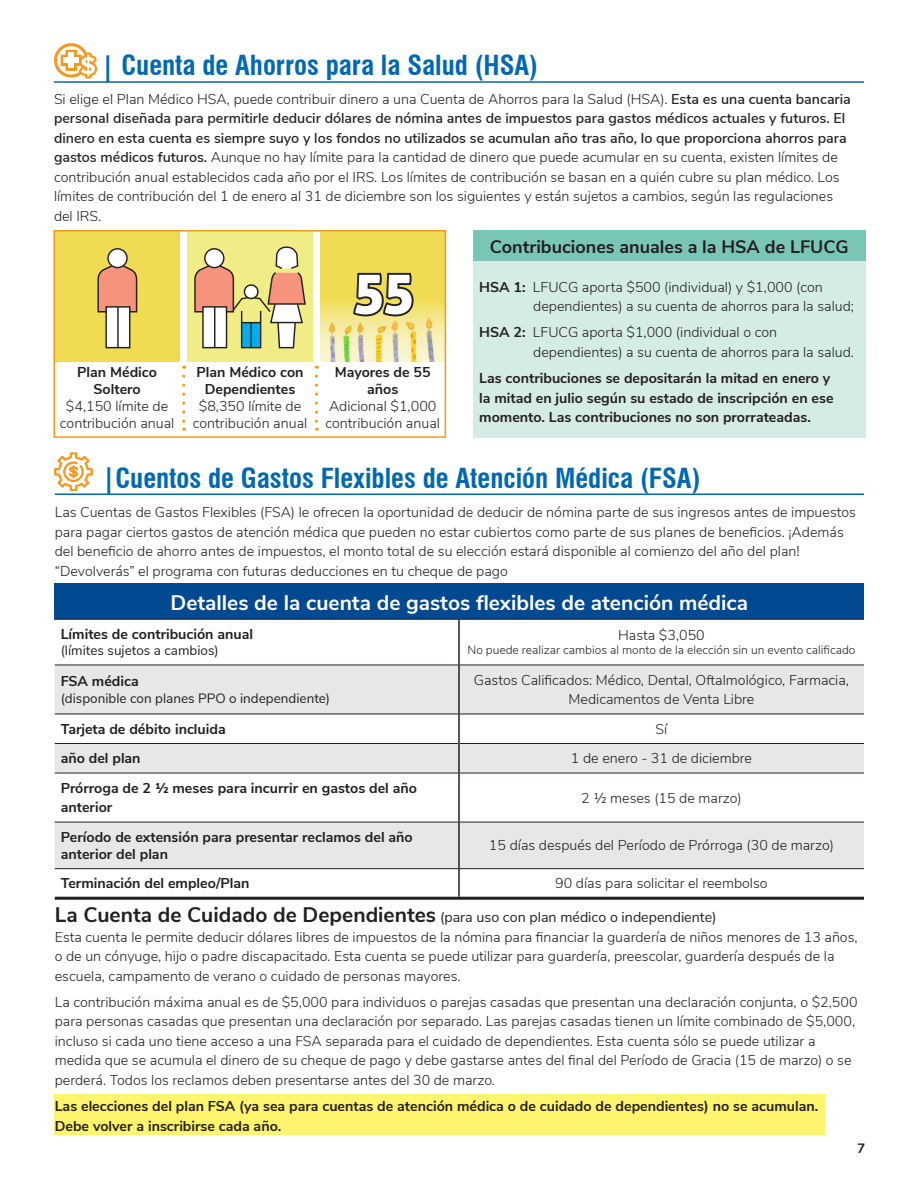
<style>
.page{position:relative;width:918px;height:1188px;background:#fff}
.page>*{position:absolute;margin:0;border:0;box-sizing:border-box;transform-origin:0 0}
.t1{font:700 condensed 27px "Swiss 721 BT";color:#0168b3}
.t2{font:700 21px "Nunito Sans";color:#fff}
.t3{font:700 18px "Nunito Sans";color:#231f20}
.t4{font:300 14.25px/19.5px "Nunito Sans";color:#231f20}
.t5{font:700 14.25px/17.1px "Nunito Sans";color:#231f20}
.t6{font:13.5px "Nunito Sans";color:#231f20}
.t7{font:700 13.5px "Nunito Sans";color:#231f20}
.t8{font:300 12px "Nunito Sans";color:#231f20}
.s1{font-weight:600}
.s2{font-weight:700}
.s3{font-weight:700;font-size:21px}
.s4{font-weight:400}
</style>
<div class="page">
<hr style="left:54px;top:81px;width:810px;height:2px;background:#0168b3">
<div style="left:473px;top:230px;width:392px;height:208px;background:#d5ebe6"></div>
<div style="left:473px;top:230px;width:392px;height:31px;background:#7ac6b6"></div>
<div style="left:320px;top:231px;width:125px;height:131px;background:#f0dc53"></div>
<img style="left:320px;top:303px;width:123px;height:59px">
<svg style="left:351px;top:272px;width:65px;height:47px"></svg>
<div style="left:55px;top:231px;width:125px;height:131px;background:#f0dc53"></div>
<svg style="left:97px;top:264px;width:41px;height:49px;background:#df8f6e"></svg>
<svg style="left:108px;top:249px;width:19px;height:19px"></svg>
<div style="left:107px;top:248px;width:21px;height:20px;border:1px solid #231f20;border-radius:50%"></div>
<div style="left:106px;top:307px;width:24px;height:41px;background:#fff"></div>
<div style="left:105px;top:306px;width:25px;height:42px;border:1px solid #231f20"></div>
<hr style="left:117px;top:307px;width:2px;height:41px;background:#231f20">
<div style="left:187px;top:231px;width:126px;height:131px;background:#f0ec86"></div>
<svg style="left:194px;top:246px;width:112px;height:103px"></svg>
<div style="left:53px;top:230px;width:393px;height:208px;border:2px solid #f7971d"></div>
<svg style="left:182px;top:376px;width:3px;height:55px"></svg>
<svg style="left:315px;top:376px;width:3px;height:55px"></svg>
<svg style="left:56px;top:45px;width:31px;height:31px"></svg>
<div style="left:54px;top:43px;width:34px;height:35px;border:3px solid #f7971d;border-radius:50%"></div>
<svg style="left:65px;top:50px;width:10px;height:21px"></svg>
<svg style="left:61px;top:55px;width:14px;height:11px"></svg>
<svg style="left:75px;top:50px;width:23px;height:29px"></svg>
<div style="left:68px;top:53px;width:6px;height:15px;background:#fff"></div>
<div style="left:64px;top:58px;width:15px;height:5px;background:#fff"></div>
<div style="left:54px;top:1095px;width:770px;height:40px;background:#fff46d"></div>
<hr style="left:55px;top:493px;width:809px;height:2px;background:#0168b3">
<svg style="left:54px;top:452px;width:39px;height:40px"></svg>
<div style="left:55px;top:583px;width:809px;height:36px;background:#014990"></div>
<svg style="left:55px;top:664px;width:809px;height:233px"></svg>
<svg style="left:55px;top:666px;width:809px;height:202px;fill:#e6e7e9"></svg>
<hr style="left:55px;top:619px;width:404px;height:1px;background:#231f20">
<hr style="left:459px;top:619px;width:405px;height:1px;background:#231f20">
<hr style="left:55px;top:665px;width:403px;height:1px;background:#231f20">
<hr style="left:460px;top:665px;width:404px;height:1px;background:#231f20">
<hr style="left:55px;top:714px;width:403px;height:1px;background:#231f20">
<hr style="left:460px;top:714px;width:404px;height:1px;background:#231f20">
<hr style="left:55px;top:743px;width:403px;height:1px;background:#231f20">
<hr style="left:460px;top:743px;width:404px;height:1px;background:#231f20">
<hr style="left:55px;top:773px;width:403px;height:1px;background:#231f20">
<hr style="left:460px;top:773px;width:404px;height:1px;background:#231f20">
<hr style="left:55px;top:822px;width:403px;height:1px;background:#231f20">
<hr style="left:460px;top:822px;width:404px;height:1px;background:#231f20">
<hr style="left:458px;top:619px;width:2px;height:46px;background:#231f20">
<hr style="left:458px;top:665px;width:2px;height:49px;background:#231f20">
<hr style="left:458px;top:714px;width:2px;height:30px;background:#231f20">
<hr style="left:458px;top:744px;width:2px;height:29px;background:#231f20">
<hr style="left:458px;top:773px;width:2px;height:49px;background:#231f20">
<hr style="left:458px;top:822px;width:2px;height:46px;background:#231f20">
<hr style="left:458px;top:869px;width:2px;height:28px;background:#231f20">
<hr style="left:55px;top:897px;width:404px;height:3px;background:#231f20">
<hr style="left:459px;top:897px;width:405px;height:3px;background:#231f20">
<hr style="left:55px;top:868px;width:404px;height:1px;background:#231f20">
<hr style="left:459px;top:868px;width:405px;height:1px;background:#231f20">
<p class="t1" style="left:101px;top:49px;width:438px">| Cuenta de Ahorros para la Salud (HSA)</p>
<p class="t4" style="left:54px;top:88px;width:798px">Si elige el Plan Médico HSA, puede contribuir dinero a una Cuenta de Ahorros para la Salud (HSA). <span class="s1">Esta es una cuenta bancaria personal diseñada para permitirle deducir dólares de nómina antes de impuestos para gastos médicos actuales y futuros. El dinero en esta cuenta es siempre suyo y los fondos no utilizados se acumulan año tras año, lo que proporciona ahorros para gastos médicos futuros.</span> Aunque no hay límite para la cantidad de dinero que puede acumular en su cuenta, existen límites de contribución anual establecidos cada año por el IRS. Los límites de contribución se basan en a quién cubre su plan médico. Los límites de contribución del 1 de enero al 31 de diciembre son los siguientes y están sujetos a cambios, según las regulaciones del IRS.</p>
<p class="t5" style="left:77px;top:363px;width:81px;text-align:center">Plan Médico<br>Soltero</p>
<p class="t4" style="left:60px;top:397px;width:116px;line-height:17.1px;text-align:center">$4,150 límite de contribución anual</p>
<p class="t5" style="left:196px;top:363px;width:109px;text-align:center">Plan Médico con<br>Dependientes</p>
<p class="t4" style="left:193px;top:397px;width:116px;line-height:17.1px;text-align:center">$8,350 límite de contribución anual</p>
<p class="t5" style="left:335px;top:363px;width:98px;text-align:center">Mayores de 55 años</p>
<p class="t4" style="left:325px;top:397px;width:116px;line-height:17.1px">Adicional $1,000 contribución anual</p>
<p class="t3" style="left:490px;top:233px;width:360px">Contribuciones anuales a la HSA de LFUCG</p>
<p class="t4" style="left:533px;top:276px;width:322px;text-indent:-54px"><span class="s2">HSA 1:</span> LFUCG aporta $500 (individual) y $1,000 (con dependientes) a su cuenta de ahorros para la salud;</p>
<p class="t4" style="left:533px;top:322px;width:322px;text-indent:-54px"><span class="s2">HSA 2:</span> LFUCG aporta $1,000 (individual o con dependientes) a su cuenta de ahorros para la salud.</p>
<p class="t5" style="left:479px;top:368px;width:356px;line-height:19.5px">Las contribuciones se depositarán la mitad en enero y la mitad en julio según su estado de inscripción en ese momento. Las contribuciones no son prorrateadas.</p>
<p class="t1" style="left:102px;top:462px;width:600px">|Cuentos de Gastos Flexibles de Atención Médica (FSA)</p>
<p class="t4" style="left:55px;top:501px;width:803px">Las Cuentas de Gastos Flexibles (FSA) le ofrecen la oportunidad de deducir de nómina parte de sus ingresos antes de impuestos para pagar ciertos gastos de atención médica que pueden no estar cubiertos como parte de sus planes de beneficios. ¡Además del beneficio de ahorro antes de impuestos, el monto total de su elección estará disponible al comienzo del año del plan! “Devolverás” el programa con futuras deducciones en tu cheque de pago</p>
<p class="t2" style="left:171px;top:587px;width:579px">Detalles de la cuenta de gastos flexibles de atención médica</p>
<p class="t5" style="left:61px;top:625px;width:194px">Límites de contribución anual</p>
<p class="t6" style="left:61px;top:641px;width:160px">(límites sujetos a cambios)</p>
<p class="t4" style="left:618px;top:624px;width:88px">Hasta $3,050</p>
<p class="t8" style="left:468px;top:641px;width:389px">No puede realizar cambios al monto de la elección sin un evento calificado</p>
<p class="t5" style="left:61px;top:672px;width:80px">FSA médica</p>
<p class="t6" style="left:61px;top:688px;width:271px">(disponible con planes PPO o independiente)</p>
<p class="t4" style="left:474px;top:669px;width:377px;text-align:center">Gastos Calificados: Médico, Dental, Oftalmológico, Farmacia,<br>Medicamentos de Venta Libre</p>
<p class="t5" style="left:61px;top:719px;width:166px">Tarjeta de débito incluida</p>
<p class="t4" style="left:656px;top:718px;width:13px">Sí</p>
<p class="t5" style="left:61px;top:749px;width:81px">año del plan</p>
<p class="t4" style="left:571px;top:748px;width:183px">1 de enero - 31 de diciembre</p>
<p class="t5" style="left:61px;top:777px;width:358px;line-height:19.5px">Prórroga de 2 ½ meses para incurrir en gastos del año anterior</p>
<p class="t4" style="left:581px;top:787px;width:162px">2 ½ meses (15 de marzo)</p>
<p class="t5" style="left:61px;top:828px;width:353px">Período de extensión para presentar reclamos del año anterior del plan</p>
<p class="t4" style="left:489px;top:835px;width:347px">15 días después del Período de Prórroga (30 de marzo)</p>
<p class="t5" style="left:61px;top:874px;width:190px">Terminación del empleo/Plan</p>
<p class="t4" style="left:555px;top:873px;width:214px">90 días para solicitar el reembolso</p>
<p class="t4" style="left:55px;top:907px;width:804px"><span class="s3">La Cuenta de Cuidado de Dependientes</span> <span class="s4">(para uso con plan médico o independiente)<br></span>Esta cuenta le permite deducir dólares libres de impuestos de la nómina para financiar la guardería de niños menores de 13 años, o de un cónyuge, hijo o padre discapacitado. Esta cuenta se puede utilizar para guardería, preescolar, guardería después de la escuela, campamento de verano o cuidado de personas mayores.</p>
<p class="t4" style="left:55px;top:991px;width:804px">La contribución máxima anual es de $5,000 para individuos o parejas casadas que presentan una declaración conjunta, o $2,500 para personas casadas que presentan una declaración por separado. Las parejas casadas tienen un límite combinado de $5,000, incluso si cada uno tiene acceso a una FSA separada para el cuidado de dependientes. Esta cuenta sólo se puede utilizar a medida que se acumula el dinero de su cheque de pago y debe gastarse antes del final del Período de Gracia (15 de marzo) o se perderá. Todos los reclamos deben presentarse antes del 30 de marzo.</p>
<p class="t5" style="left:55px;top:1096px;width:765px;line-height:19.5px">Las elecciones del plan FSA (ya sea para cuentas de atención médica o de cuidado de dependientes) no se acumulan.<br>Debe volver a inscribirse cada año.</p>
<p class="t7" style="left:857px;top:1138px;width:10px">7</p>
</div>
